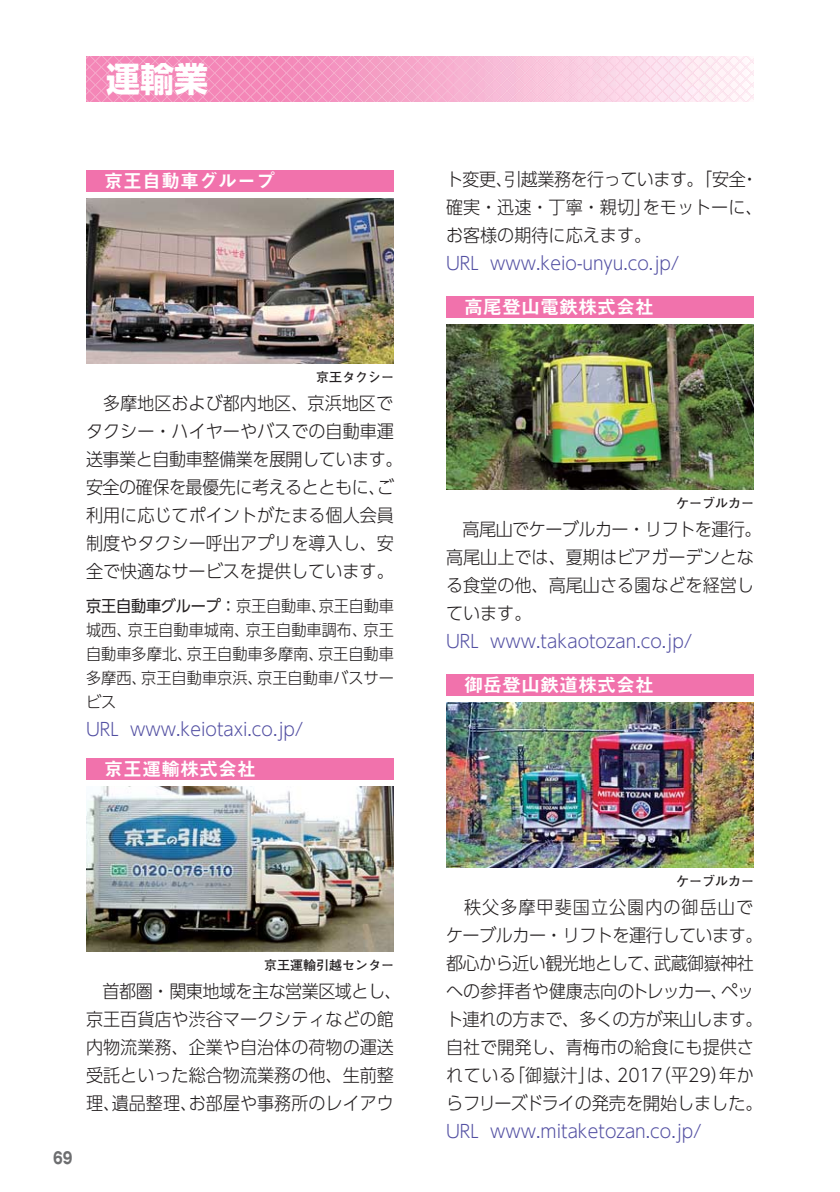
<style>
.page{position:relative;width:840px;height:1192px;background:#fff}
.page>*{position:absolute;margin:0;border:0;box-sizing:border-box;transform-origin:0 0}
.t1{font:700 34px "UD Shin Go Pr 6 N";color:#fff}
.t2{font:19px "Midashi Go Pr 6 N MB31";color:#fff}
.t3{font:300 18px/28px "UD Shin Go Pr 6 N";color:#231f20;scale:.95 1}
.t4{font:300 18px "UD Shin Go Pr 6 N";color:#524fa2;scale:.95 1}
.t5{font:300 16px/24px "UD Shin Go Pr 6 N";color:#231f20;text-align:justify;scale:.95 1}
.t6{font:700 16px "Gothic MB101 Pr 6 N";color:#6d6e70;scale:.8 1}
.t7{font:700 13px "Futo Go B101 Pr 6 N";color:#231f20}
.s1{font-weight:400}
</style>
<div class="page">
<svg style="left:86px;top:56px;width:668px;height:46px;background:#f6b1d0"></svg>
<img style="left:86px;top:198px;width:308px;height:166px">
<div style="left:86px;top:170px;width:308px;height:22px;background:#f172ac"></div>
<img style="left:446px;top:702px;width:308px;height:166px">
<div style="left:446px;top:674px;width:308px;height:22px;background:#f172ac"></div>
<img style="left:86px;top:786px;width:308px;height:166px">
<div style="left:86px;top:758px;width:308px;height:22px;background:#f172ac"></div>
<img style="left:446px;top:324px;width:308px;height:166px">
<div style="left:446px;top:296px;width:308px;height:22px;background:#f172ac"></div>
<h1 class="t1" style="left:106px;top:66px;width:103px">運輸業</h1>
<p class="t2" style="left:104px;top:174px;width:172px">京王自動車グループ</p>
<p class="t3" style="left:446px;top:168px;width:335px">ト変更、引越業務を行っています。「安全・確実・迅速・丁寧・親切」をモットーに、お客様の期待に応えます。</p>
<p class="t4" style="left:446px;top:256px;width:247px">URL www.keio-unyu.co.jp/</p>
<p class="t7" style="left:316px;top:373px;width:79px">京王タクシー</p>
<p class="t3" style="left:86px;top:392px;width:335px;text-align:center">多摩地区および都内地区、京浜地区で<br>タクシー・ハイヤーやバスでの自動車運送事業と自動車整備業を展開しています。安全の確保を最優先に考えるとともに、ご利用に応じてポイントがたまる個人会員制度やタクシー呼出アプリを導入し、安全で快適なサービスを提供しています。</p>
<p class="t5" style="left:86px;top:596px;width:326px"><span class="s1">京王自動車グループ：</span>京王自動車、京王自動車城西、京王自動車城南、京王自動車調布、京王自動車多摩北、京王自動車多摩南、京王自動車多摩西、京王自動車京浜、京王自動車バスサービス</p>
<p class="t4" style="left:86px;top:722px;width:230px">URL www.keiotaxi.co.jp/</p>
<p class="t2" style="left:104px;top:762px;width:153px">京王運輸株式会社</p>
<p class="t2" style="left:464px;top:300px;width:191px">高尾登山電鉄株式会社</p>
<p class="t7" style="left:676px;top:499px;width:79px">ケーブルカー</p>
<p class="t3" style="left:446px;top:518px;width:334px;text-indent:17px">高尾山でケーブルカー・リフトを運行。高尾山上では、夏期はビアガーデンとなる食堂の他、高尾山さる園などを経営しています。</p>
<p class="t4" style="left:446px;top:634px;width:261px">URL www.takaotozan.co.jp/</p>
<p class="t2" style="left:464px;top:678px;width:191px">御岳登山鉄道株式会社</p>
<p class="t7" style="left:264px;top:961px;width:131px">京王運輸引越センター</p>
<p class="t3" style="left:86px;top:980px;width:334px;text-indent:17px">首都圏・関東地域を主な営業区域とし、京王百貨店や渋谷マークシティなどの館内物流業務、企業や自治体の荷物の運送受託といった総合物流業務の他、生前整理、遺品整理、お部屋や事務所のレイアウ</p>
<p class="t6" style="left:53px;top:1152px;width:26px">69</p>
<p class="t7" style="left:676px;top:877px;width:79px">ケーブルカー</p>
<p class="t3" style="left:446px;top:896px;width:335px;text-align:center">秩父多摩甲斐国立公園内の御岳山で<br>ケーブルカー・リフトを運行しています。都心から近い観光地として、武蔵御嶽神社への参拝者や健康志向のトレッカー、ペット連れの方まで、多くの方が来山します。自社で開発し、青梅市の給食にも提供されている「御嶽汁」は、2017（平29）年からフリーズドライの発売を開始しました。</p>
<p class="t4" style="left:446px;top:1124px;width:271px">URL www.mitaketozan.co.jp/</p>
</div>
